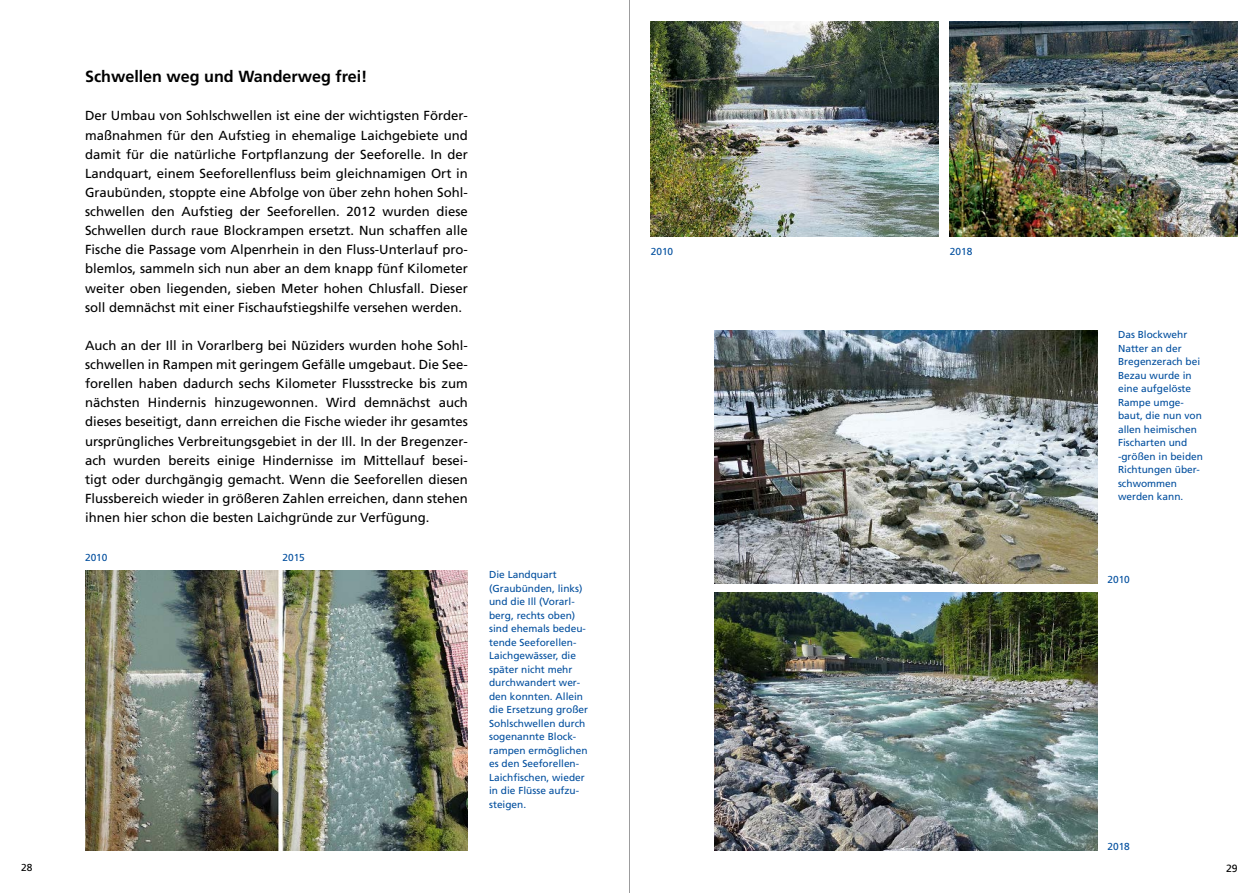
<style>
.page{position:relative;width:1259px;height:893px;background:#fff}
.page>*{position:absolute;margin:0;border:0;box-sizing:border-box;transform-origin:0 0}
.t1{font:700 16.2px "Frutiger LT Std";color:#000}
.t2{font:13.2px/19px "Frutiger LT Std";color:#000;text-align:justify}
.t3{font:10.5px "Frutiger LT Std";color:#000}
.t4{font:10.2px/13.5px "Frutiger LT Std";color:#004e9e}
.t5{font:10.2px "Frutiger LT Std";color:#000}
</style>
<div class="page">
<hr style="left:629px;top:0;width:1px;height:893px;background:#9c9c9d">
<img style="left:85px;top:571px;width:383px;height:279px">
<img style="left:651px;top:21px;width:287px;height:216px">
<img style="left:950px;top:21px;width:287px;height:216px">
<img style="left:714px;top:593px;width:383px;height:257px">
<img style="left:714px;top:331px;width:383px;height:252px">
<p class="t1" style="left:85px;top:67px;width:284px">Schwellen weg und Wanderweg frei!</p>
<p class="t2" style="left:85px;top:106px;width:384px">Der Umbau von Sohlschwellen ist eine der wichtigsten Förder&shy;maßnahmen für den Aufstieg in ehemalige Laichgebiete und damit für die natürliche Fortpflanzung der Seeforelle. In der Landquart, einem Seeforellenfluss beim gleichnamigen Ort in Graubünden, stoppte eine Abfolge von über zehn hohen Sohl&shy;schwellen den Aufstieg der Seeforellen. 2012 wurden diese Schwellen durch raue Blockrampen ersetzt. Nun schaffen alle Fische die Passage vom Alpenrhein in den Fluss-Unterlauf pro&shy;blemlos, sammeln sich nun aber an dem knapp fünf Kilometer weiter oben liegenden, sieben Meter hohen Chlusfall. Dieser soll demnächst mit einer Fischaufstiegshilfe versehen werden.</p>
<p class="t2" style="left:85px;top:336px;width:384px">Auch an der Ill in Vorarlberg bei Nüziders wurden hohe Sohl&shy;schwellen in Rampen mit geringem Gefälle umgebaut. Die See&shy;forellen haben dadurch sechs Kilometer Flussstrecke bis zum nächsten Hindernis hinzugewonnen. Wird demnächst auch dieses beseitigt, dann erreichen die Fische wieder ihr gesamtes ursprüngliches Verbreitungsgebiet in der Ill. In der Bregenzer&shy;ach wurden bereits einige Hindernisse im Mittellauf besei&shy;tigt oder durchgängig gemacht. Wenn die Seeforellen diesen Flussbereich wieder in größeren Zahlen erreichen, dann stehen ihnen hier schon die besten Laichgründe zur Verfügung.</p>
<p class="t4" style="left:85px;top:551px;width:24px">2010</p>
<p class="t4" style="left:282px;top:551px;width:24px">2015</p>
<p class="t4" style="left:489px;top:568px;width:101px">Die Landquart (Graubünden, links) und die Ill (Vorarl&shy;berg, rechts oben) sind ehemals bedeu&shy;tende Seeforellen-<br>Laichgewässer, die später nicht mehr durchwandert wer&shy;den konnten. Allein die Ersetzung großer<br>Sohlschwellen durch sogenannte Block&shy;rampen ermöglichen es den Seeforellen-<br>Laichfischen, wieder in die Flüsse aufzu&shy;steigen.</p>
<p class="t4" style="left:651px;top:245px;width:24px">2010</p>
<p class="t4" style="left:950px;top:245px;width:24px">2018</p>
<p class="t4" style="left:1118px;top:328px;width:86px">Das Blockwehr<br>Natter an der<br>Bregenzerach bei<br>Bezau wurde in eine aufgelöste<br>Rampe umge&shy;baut, die nun von allen heimischen<br>Fischarten und -größen in beiden<br>Richtungen über&shy;schwommen werden kann.</p>
<p class="t4" style="left:1107px;top:573px;width:24px">2010</p>
<p class="t4" style="left:1107px;top:840px;width:24px">2018</p>
<p class="t5" style="left:21px;top:862px;width:13px">28</p>
<p class="t3" style="left:1226px;top:862px;width:13px">29</p>
</div>
